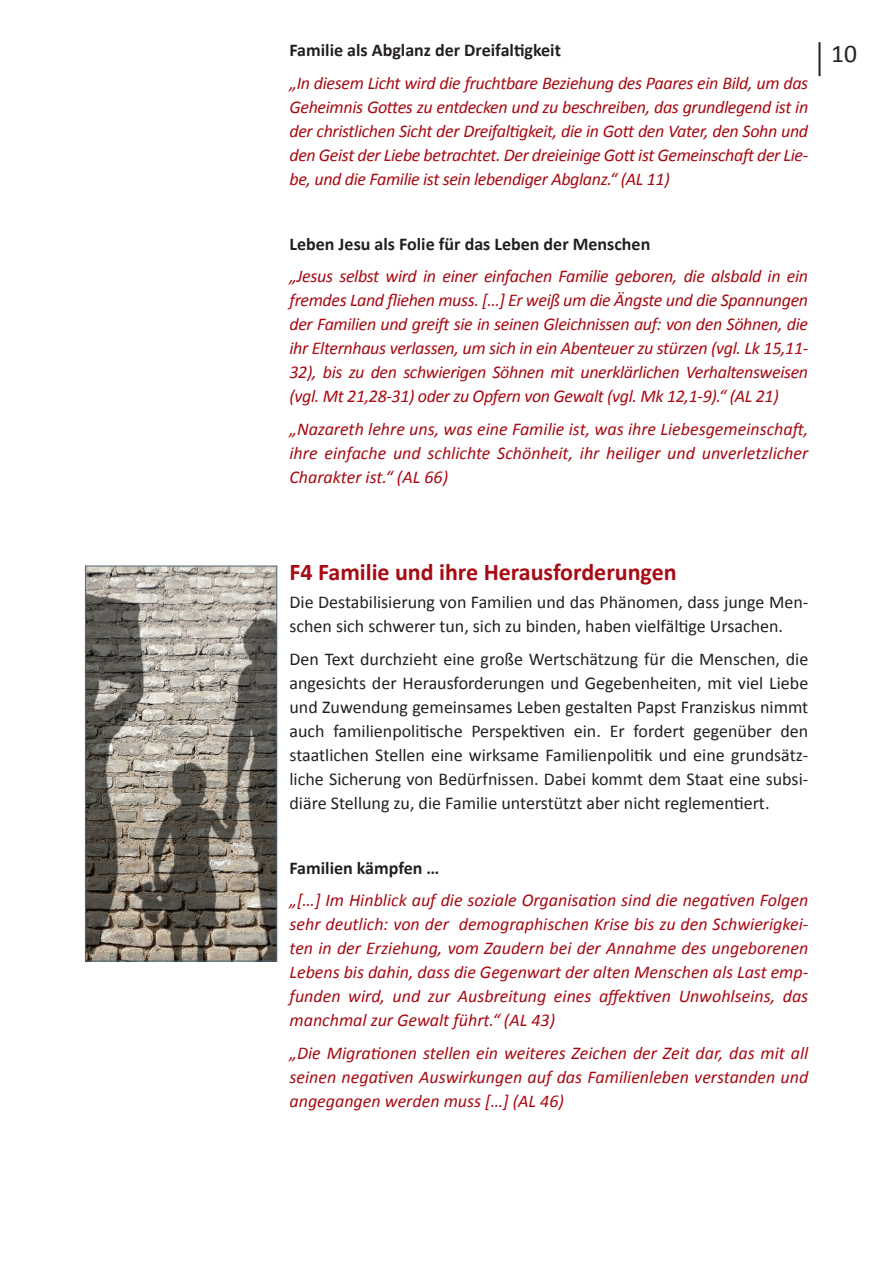
<style>
.page{position:relative;width:893px;height:1263px;background:#fff}
.page>*{position:absolute;margin:0;border:0;box-sizing:border-box;transform-origin:0 0}
.t1{font:25.5px "Calibri";color:#231f20}
.t2{font:700 24px "Calibri";color:#a70a12}
.t3{font:italic 18px/24px "Calibri";color:#a70a12;text-align:justify}
.t4{font:18px/24px "Calibri";color:#231f20}
.t5{font:700 18px "Calibri";color:#231f20}
.s1{font-size:38.25px}
</style>
<div class="page">
<img style="left:87px;top:568px;width:188px;height:391px">
<div style="left:85px;top:566px;width:192px;height:395px;border:1px solid #4d6a78"></div>
<p class="t5" style="left:290px;top:39px;width:273px">Familie als Abglanz der Dreifaltigkeit</p>
<p class="t3" style="left:290px;top:70px;width:520px">„In diesem Licht wird die fruchtbare Beziehung des Paares ein Bild, um das Geheimnis Gottes zu entdecken und zu beschreiben, das grundlegend ist in der christlichen Sicht der Dreifaltigkeit, die in Gott den Vater, den Sohn und den Geist der Liebe betrachtet. Der dreieinige Gott ist Gemeinschaft der Lie&shy;be, und die Familie ist sein lebendiger Abglanz.“ (AL 11)</p>
<h1 class="t1" style="left:814px;top:37px;width:45px"><span class="s1">|</span> 10</h1>
<p class="t5" style="left:290px;top:232px;width:362px">Leben Jesu als Folie für das Leben der Menschen</p>
<p class="t3" style="left:290px;top:263px;width:520px">„Jesus selbst wird in einer einfachen Familie geboren, die alsbald in ein fremdes Land fliehen muss. […] Er weiß um die Ängste und die Spannungen der Familien und greift sie in seinen Gleichnissen auf: von den Söhnen, die ihr Elternhaus verlassen, um sich in ein Abenteuer zu stürzen (vgl. Lk 15,11- 32), bis zu den schwierigen Söhnen mit unerklärlichen Verhaltensweisen (vgl. Mt 21,28-31) oder zu Opfern von Gewalt (vgl. Mk 12,1-9).“ (AL 21)</p>
<p class="t3" style="left:290px;top:416px;width:520px">„Nazareth lehre uns, was eine Familie ist, was ihre Liebesgemeinschaft, ihre einfache und schlichte Schönheit, ihr heiliger und unverletzlicher Charakter ist.“ (AL 66)</p>
<h2 class="t2" style="left:290px;top:557px;width:389px">F4 Familie und ihre Herausforderungen</h2>
<p class="t4" style="left:290px;top:589px;width:520px">Die Destabilisierung von Familien und das Phänomen, dass junge Men&shy;schen sich schwerer tun, sich zu binden, haben vielfältige Ursachen.</p>
<p class="t4" style="left:290px;top:646px;width:520px;text-align:justify">Den Text durchzieht eine große Wertschätzung für die Menschen, die angesichts der Herausforderungen und Gegebenheiten, mit viel Liebe und Zuwendung gemeinsames Leben gestalten Papst Franziskus nimmt auch familienpolitische Perspektiven ein. Er fordert gegenüber den staatlichen Stellen eine wirksame Familienpolitik und eine grundsätz&shy;liche Sicherung von Bedürfnissen. Dabei kommt dem Staat eine subsi&shy;diäre Stellung zu, die Familie unterstützt aber nicht reglementiert.</p>
<p class="t5" style="left:290px;top:857px;width:151px">Familien kämpfen …</p>
<p class="t3" style="left:290px;top:887px;width:520px">„[…] Im Hinblick auf die soziale Organisation sind die negativen Folgen sehr deutlich: von der demographischen Krise bis zu den Schwierigkei&shy;ten in der Erziehung, vom Zaudern bei der Annahme des ungeborenen Lebens bis dahin, dass die Gegenwart der alten Menschen als Last emp&shy;funden wird, und zur Ausbreitung eines affektiven Unwohlseins, das manchmal zur Gewalt führt.“ (AL 43)</p>
<p class="t3" style="left:290px;top:1040px;width:520px">„Die Migrationen stellen ein weiteres Zeichen der Zeit dar, das mit all seinen negativen Auswirkungen auf das Familienleben verstanden und angegangen werden muss […] (AL 46)</p>
</div>
